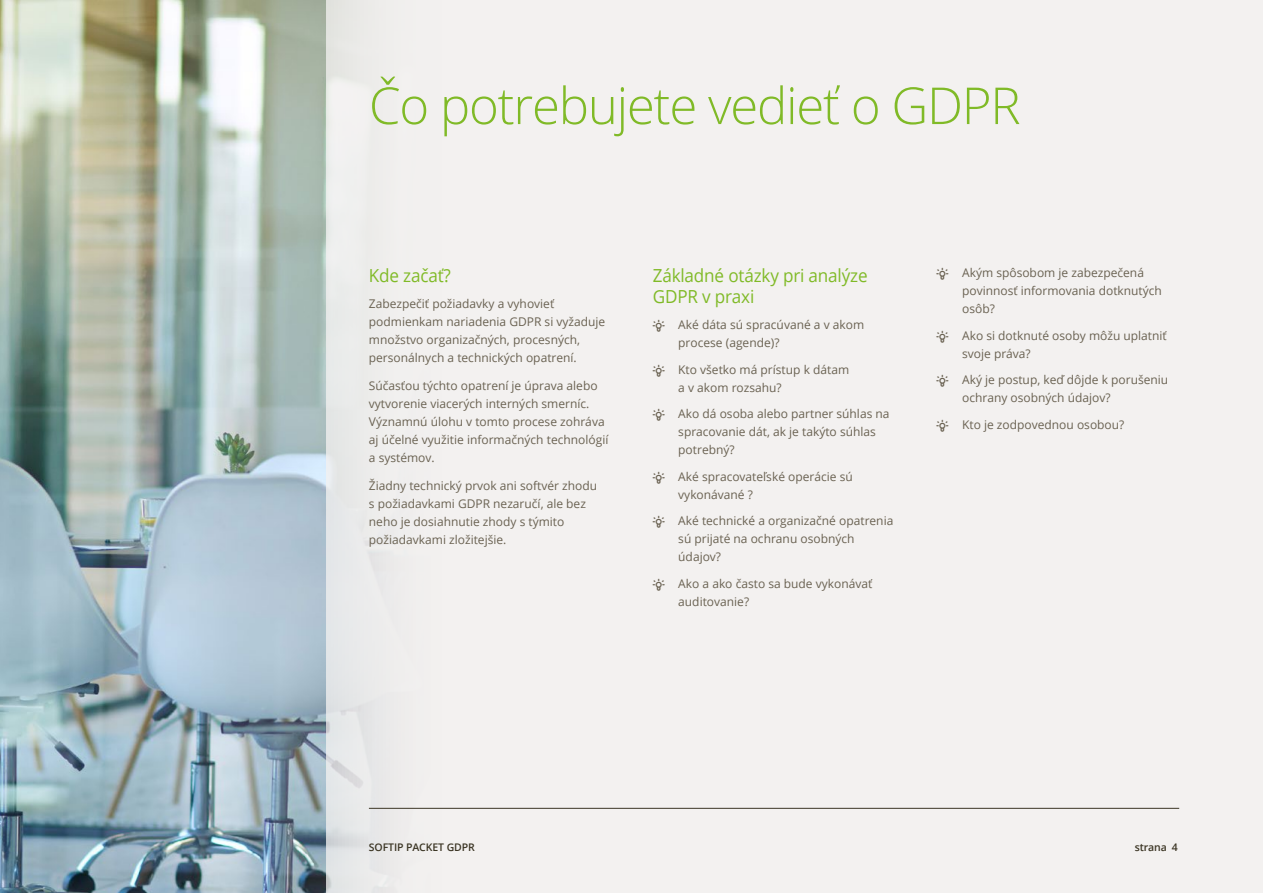
<style>
.page{position:relative;width:1263px;height:893px;background:#fff}
.page>*{position:absolute;margin:0;border:0;box-sizing:border-box;transform-origin:0 0}
.Head_2{font:300 51px "Open Sans";letter-spacing:-.025em;color:#80ba27}
.nadpis{font:18px/21px "Open Sans";letter-spacing:-.01em;color:#80ba27;scale:.95 1}
.text{font:12px/18px "Open Sans";color:#6a6252}
.t1{font:600 10.5px "Open Sans";letter-spacing:-.01em;color:#3b3524}
.s1{font-family:"SOFTIP ico"}
</style>
<div class="page">
<img style="left:0;top:0;width:326px;height:893px">
<div style="left:326px;top:0;width:937px;height:893px;background:#f3f1f0"></div>
<hr style="left:369px;top:808px;width:810px;height:1px;background:#3b3524">
<p class="Head_2" style="left:369px;top:71px;width:653px">Čo potrebujete vedieť o GDPR</p>
<p class="nadpis" style="left:369px;top:264px;width:88px">Kde začať?</p>
<p class="text" style="left:369px;top:294px;width:238px">Zabezpečiť požiadavky a vyhovieť podmienkam nariadenia GDPR si vyžaduje množstvo organizačných, procesných, personálnych a technických opatrení.</p>
<p class="text" style="left:369px;top:376px;width:241px">Súčasťou týchto opatrení je úprava alebo vytvorenie viacerých interných smerníc.<br>Významnú úlohu v tomto procese zohráva aj účelné využitie informačných technológií a systémov.</p>
<p class="text" style="left:369px;top:476px;width:230px">Žiadny technický prvok ani softvér zhodu s požiadavkami GDPR nezaručí, ale bez neho je dosiahnutie zhody s týmito požiadavkami zložitejšie.</p>
<p class="nadpis" style="left:653px;top:264px;width:228px">Základné otázky pri analýze<br>GDPR v praxi</p>
<p class="text" style="left:678px;top:315px;width:187px;text-indent:-26px"><span class="s1">ʽ</span> Aké dáta sú spracúvané a v akom procese (agende)?</p>
<p class="text" style="left:678px;top:360px;width:172px;text-indent:-26px"><span class="s1">ʽ</span> Kto všetko má prístup k dátam a v akom rozsahu?</p>
<p class="text" style="left:678px;top:404px;width:213px;text-indent:-26px"><span class="s1">ʽ</span> Ako dá osoba alebo partner súhlas na spracovanie dát, ak je takýto súhlas potrebný?</p>
<p class="text" style="left:678px;top:467px;width:176px;text-indent:-26px"><span class="s1">ʽ</span> Aké spracovateľské operácie sú vykonávané ?</p>
<p class="text" style="left:678px;top:512px;width:217px;text-indent:-26px"><span class="s1">ʽ</span> Aké technické a organizačné opatrenia sú prijaté na ochranu osobných údajov?</p>
<p class="text" style="left:678px;top:574px;width:196px;text-indent:-26px"><span class="s1">ʽ</span> Ako a ako často sa bude vykonávať auditovanie?</p>
<p class="text" style="left:962px;top:263px;width:201px;text-indent:-26px"><span class="s1">ʽ</span> Akým spôsobom je zabezpečená povinnosť informovania dotknutých osôb?</p>
<p class="text" style="left:962px;top:326px;width:206px;text-indent:-26px"><span class="s1">ʽ</span> Ako si dotknuté osoby môžu uplatniť svoje práva?</p>
<p class="text" style="left:962px;top:370px;width:208px;text-indent:-26px"><span class="s1">ʽ</span> Aký je postup, keď dôjde k porušeniu ochrany osobných údajov?</p>
<p class="text" style="left:936px;top:415px;width:189px"><span class="s1">ʽ</span> Kto je zodpovednou osobou?</p>
<p class="t1" style="left:369px;top:840px;width:107px">SOFTIP PACKET GDPR</p>
<p class="t1" style="left:1135px;top:840px;width:45px">strana 4</p>
</div>
